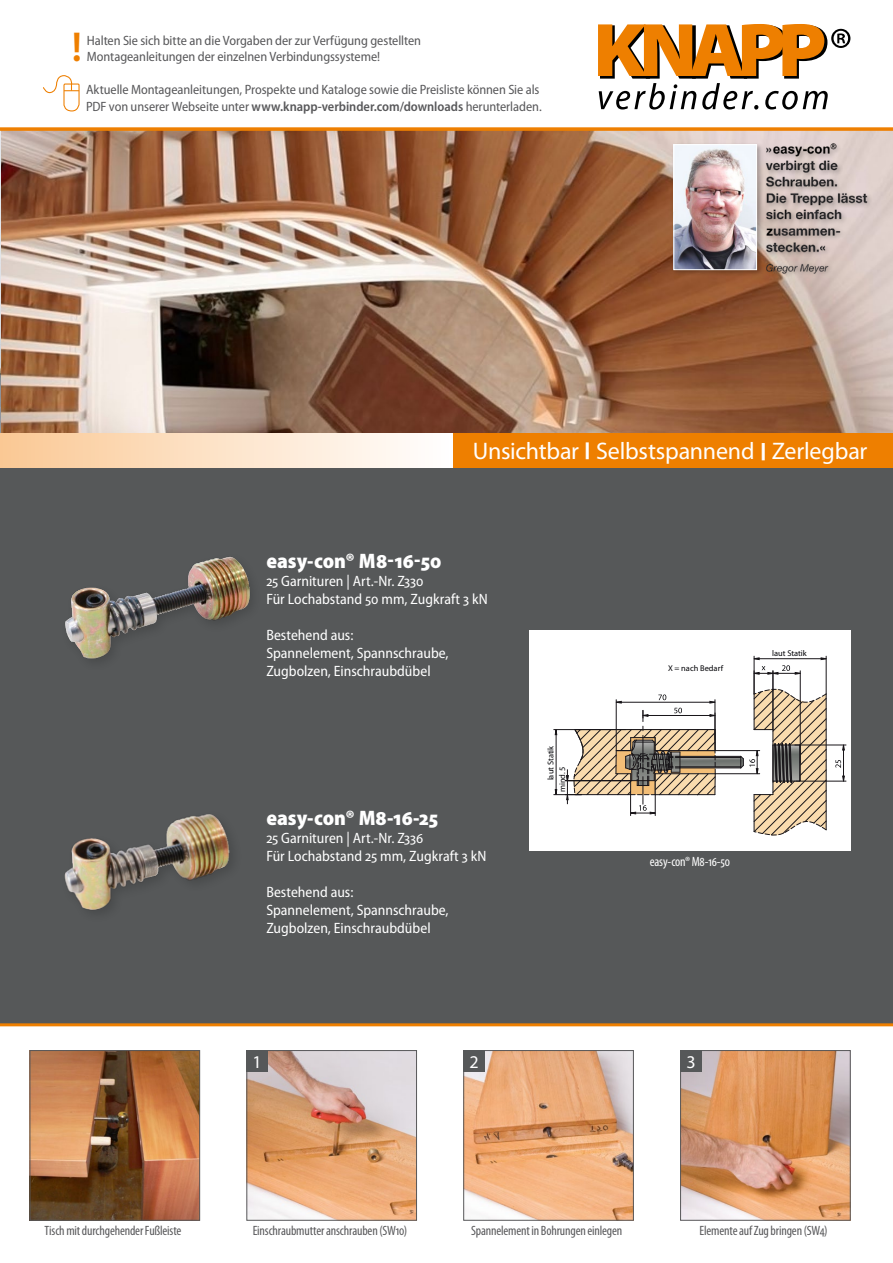
<style>
.page{position:relative;width:893px;height:1263px;background:#fff}
.page>*{position:absolute;margin:0;border:0;box-sizing:border-box;transform-origin:0 0}
.t1{font:600 semi-condensed 42px "Myriad Pro";color:#ee7f00}
.t2{font:24px "Myriad Pro";letter-spacing:-.01em;color:#fff}
.t3{font:900 semi-condensed 21px "Myriad Pro";color:#fff}
.t4{font:18px "Myriad Pro";color:#fff}
.t5{font:semi-condensed 15px/18px "Myriad Pro";color:#fff}
.t6{font:semi-condensed 13.5px/16.5px "Myriad Pro";letter-spacing:-.005em;color:#58585a}
.t7{font:condensed 13.5px "Myriad Pro";letter-spacing:-.015em;color:#58585a}
.t8{font:condensed 13.5px "Myriad Pro";letter-spacing:-.015em;color:#fff}
.t9{font:8.4px "Myriad Pro";color:#000105}
.s1{font-weight:600}
</style>
<div class="page">
<img style="left:0;top:131px;width:893px;height:303px">
<div style="left:0;top:468px;width:893px;height:557px;background:#565859"></div>
<div style="left:529px;top:630px;width:321px;height:221px;background:#fff"></div>
<svg style="left:835px;top:760px;width:6px;height:8px"></svg>
<hr style="left:754px;top:656px;width:1px;height:38px;background:#181519">
<hr style="left:826px;top:656px;width:1px;height:38px;background:#181519">
<hr style="left:796px;top:781px;width:50px;height:1px;background:#181519">
<hr style="left:795px;top:745px;width:51px;height:1px;background:#181519">
<hr style="left:843px;top:745px;width:1px;height:36px;background:#181519">
<svg style="left:554px;top:658px;width:273px;height:178px"></svg>
<img style="left:249px;top:1052px;width:166px;height:166px">
<div style="left:247px;top:1050px;width:170px;height:170px;border:1px solid #58585a"></div>
<div style="left:247px;top:1050px;width:21px;height:21px;background:#565859"></div>
<img style="left:32px;top:1052px;width:166px;height:166px">
<div style="left:30px;top:1050px;width:170px;height:170px;border:1px solid #58585a"></div>
<div style="left:0;top:434px;width:893px;height:34px;background:#ee7f00"></div>
<div style="left:0;top:434px;width:453px;height:34px;background:linear-gradient(to right,#fac995,#fff)"></div>
<hr style="left:0;top:128px;width:893px;height:3px;background:#ee7f00">
<hr style="left:0;top:1023px;width:893px;height:3px;background:#ee7f00">
<img style="left:682px;top:1052px;width:166px;height:166px">
<div style="left:680px;top:1050px;width:170px;height:170px;border:1px solid #58585a"></div>
<div style="left:680px;top:1050px;width:22px;height:21px;background:#565859"></div>
<img style="left:465px;top:1052px;width:167px;height:166px">
<div style="left:463px;top:1050px;width:171px;height:170px;border:1px solid #58585a"></div>
<div style="left:463px;top:1050px;width:22px;height:21px;background:#565859"></div>
<div style="left:671px;top:142px;width:93px;height:135px;background:#000;opacity:.3"></div>
<img style="left:675px;top:146px;width:80px;height:122px">
<div style="left:673px;top:144px;width:84px;height:126px;border:1px solid #fff"></div>
<img style="left:760px;top:134px;width:113px;height:144px">
<svg style="left:598px;top:24px;width:252px;height:86px"></svg>
<svg style="left:43px;top:75px;width:37px;height:37px"></svg>
<img style="left:65px;top:557px;width:186px;height:103px">
<img style="left:64px;top:814px;width:167px;height:97px">
<h1 class="t1" style="left:72px;top:24px;width:12px">!</h1>
<p class="t6" style="left:87px;top:32px;width:336px">Halten Sie sich bitte an die Vorgaben der zur Verfügung gestellten</p>
<p class="t6" style="left:87px;top:49px;width:295px">Montageanleitungen der einzelnen Verbindungssysteme!</p>
<p class="t6" style="left:86px;top:82px;width:457px">Aktuelle Montageanleitungen, Prospekte und Kataloge sowie die Preisliste können Sie als<br>PDF von unserer Webseite unter <span class="s1">www.knapp-verbinder.com/downloads</span> herunterladen.</p>
<h2 class="t2" style="left:473px;top:436px;width:396px">Unsichtbar <sup>|</sup> Selbstspannend <sup>|</sup> Zerlegbar</h2>
<h3 class="t3" style="left:266px;top:549px;width:176px">easy-con® M8-16-50</h3>
<p class="t5" style="left:266px;top:572px;width:223px">25 Garnituren | Art.-Nr. Z330<br>Für Lochabstand 50 mm, Zugkraft 3 kN</p>
<p class="t5" style="left:266px;top:626px;width:184px">Bestehend aus:<br>Spannelement, Spannschraube,<br>Zugbolzen, Einschraubdübel</p>
<h3 class="t3" style="left:266px;top:806px;width:173px">easy-con® M8-16-25</h3>
<p class="t5" style="left:266px;top:829px;width:222px">25 Garnituren | Art.-Nr. Z336<br>Für Lochabstand 25 mm, Zugkraft 3 kN</p>
<p class="t5" style="left:266px;top:883px;width:184px">Bestehend aus:<br>Spannelement, Spannschraube,<br>Zugbolzen, Einschraubdübel</p>
<h3 class="t4" style="left:253px;top:1050px;width:11px">1</h3>
<h3 class="t4" style="left:469px;top:1050px;width:11px">2</h3>
<p class="t9" style="left:545px;top:780px;width:36px;rotate:-90deg">laut Statik</p>
<p class="t9" style="left:557px;top:792px;width:28px;rotate:-90deg">mind. 5</p>
<p class="t9" style="left:668px;top:662px;width:57px">X = nach Bedarf</p>
<p class="t9" style="left:772px;top:648px;width:36px">laut Statik</p>
<p class="t8" style="left:650px;top:853px;width:82px">easy-con® M8-16-50</p>
<h3 class="t4" style="left:686px;top:1050px;width:11px">3</h3>
<p class="t7" style="left:45px;top:1222px;width:138px">Tisch mit durchgehender Fußleiste</p>
<p class="t7" style="left:253px;top:1222px;width:156px">Einschraubmutter anschrauben (SW10)</p>
<p class="t7" style="left:471px;top:1222px;width:153px">Spannelement in Bohrungen einlegen</p>
<p class="t7" style="left:700px;top:1222px;width:130px">Elemente auf Zug bringen (SW4)</p>
</div>
